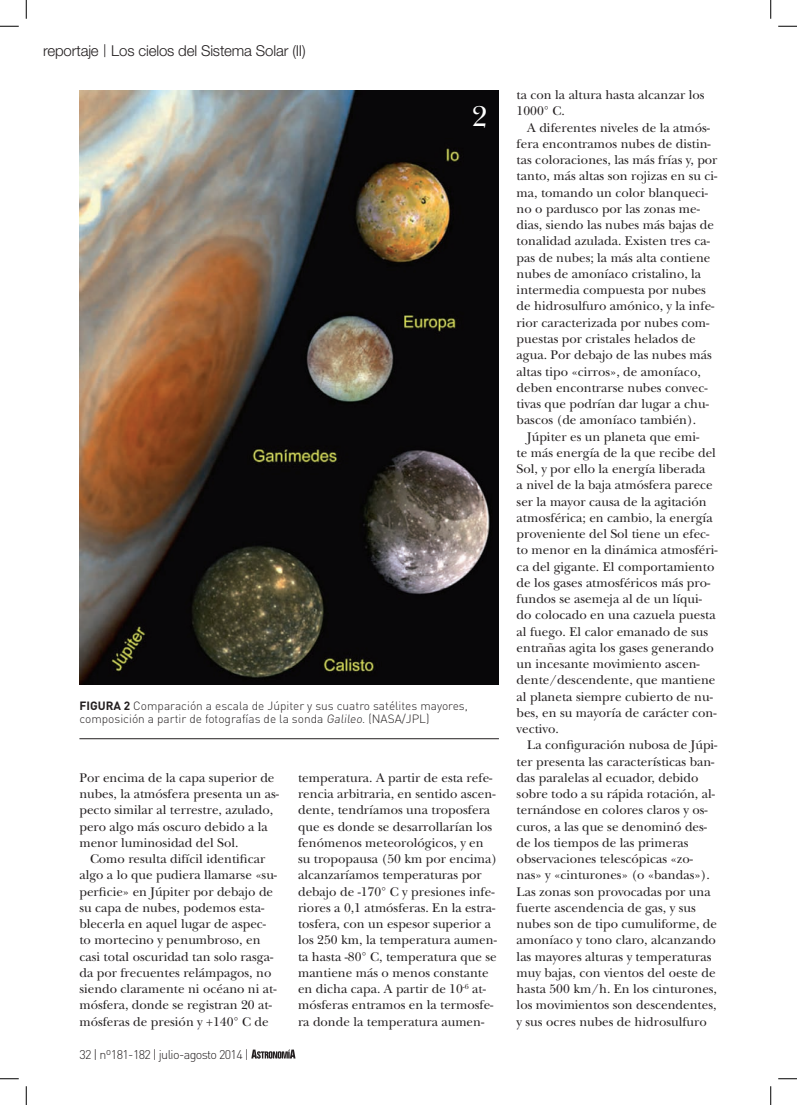
<style>
.page{position:relative;width:797px;height:1105px;background:#fff}
.page>*{position:absolute;margin:0;border:0;box-sizing:border-box;transform-origin:0 0}
.t1{font:30px "New Baskerville Std";color:#fff}
.t2{font:300 15px "Helvetica Neue LT Std";letter-spacing:-.01em;color:#231f20}
.t3{font:13.12px/16.2px "New Baskerville Std";color:#231f20}
.t4{font:300 12.5px "DIN";letter-spacing:-.05em;color:#231f20}
.t5{font:300 11.88px/13.1px "DIN";color:#231f20}
.s1{font-family:"DIN"}
.s2{font-weight:700}
</style>
<div class="page">
<svg style="left:251px;top:1049px;width:44px;height:10px"></svg>
<hr style="left:79px;top:738px;width:420px;height:1px;background:#231f20">
<img style="left:79px;top:90px;width:420px;height:594px">
<svg style="left:0;top:25px;width:19px;height:2px"></svg>
<svg style="left:778px;top:25px;width:19px;height:2px"></svg>
<svg style="left:0;top:1078px;width:19px;height:1px"></svg>
<svg style="left:778px;top:1078px;width:19px;height:1px"></svg>
<svg style="left:25px;top:0;width:2px;height:19px"></svg>
<svg style="left:25px;top:1086px;width:2px;height:19px"></svg>
<svg style="left:770px;top:0;width:1px;height:19px"></svg>
<svg style="left:770px;top:1086px;width:1px;height:19px"></svg>
<p class="t2" style="left:43px;top:41px;width:264px">reportaje <span class="s1">|</span> Los cielos del Sistema Solar (II)</p>
<h1 class="t1" style="left:472px;top:98px;width:17px">2</h1>
<p class="t5" style="left:79px;top:699px;width:390px"><span class="s2">FIGURA 2</span> Comparación a escala de Júpiter y sus cuatro satélites mayores, composición a partir de fotografías de la sonda Galileo. (NASA/JPL)</p>
<p class="t3" style="left:79px;top:769px;width:201px">Por encima de la capa superior de nubes, la atmósfera presenta un as&shy;pecto similar al terrestre, azulado, pero algo más oscuro debido a la menor luminosidad del Sol.</p>
<p class="t3" style="left:79px;top:851px;width:199px;text-indent:11px">Como resulta difícil identificar algo a lo que pudiera llamarse «su&shy;perficie» en Júpiter por debajo de su capa de nubes, podemos esta&shy;blecerla en aquel lugar de aspec&shy;to mortecino y penumbroso, en casi total oscuridad tan solo rasga&shy;da por frecuentes relámpagos, no siendo claramente ni océano ni at&shy;mósfera, donde se registran 20 at&shy;mósferas de presión y +140° C de</p>
<p class="t4" style="left:79px;top:1046px;width:171px">32 | nº181-182 | julio-agosto 2014 |</p>
<p class="t3" style="left:298px;top:769px;width:200px">temperatura. A partir de esta refe&shy;rencia arbitraria, en sentido ascen&shy;dente, tendríamos una troposfera que es donde se desarrollarían los fenómenos meteorológicos, y en su tropopausa (50 km por encima) alcanzaríamos temperaturas por debajo de -170° C y presiones infe&shy;riores a 0,1 atmósferas. En la estra&shy;tosfera, con un espesor superior a los 250 km, la temperatura aumen&shy;ta hasta -80° C, temperatura que se mantiene más o menos constante en dicha capa. A partir de 10<sup>-6</sup> at&shy;mósferas entramos en la termosfe&shy;ra donde la temperatura aumen-</p>
<p class="t3" style="left:516px;top:87px;width:189px">ta con la altura hasta alcanzar los<br>1000° C.</p>
<p class="t3" style="left:516px;top:119px;width:202px;text-indent:11px">A diferentes niveles de la atmós&shy;fera encontramos nubes de distin&shy;tas coloraciones, las más frías y, por tanto, más altas son rojizas en su ci&shy;ma, tomando un color blanqueci&shy;no o pardusco por las zonas me&shy;dias, siendo las nubes más bajas de tonalidad azulada. Existen tres ca&shy;pas de nubes; la más alta contiene nubes de amoníaco cristalino, la intermedia compuesta por nubes de hidrosulfuro amónico, y la infe&shy;rior caracterizada por nubes com&shy;puestas por cristales helados de agua. Por debajo de las nubes más altas tipo «cirros», de amoníaco, deben encontrarse nubes convec&shy;tivas que podrían dar lugar a chu&shy;bascos (de amoníaco también).</p>
<p class="t3" style="left:516px;top:428px;width:202px;text-indent:11px">Júpiter es un planeta que emi-<br>te más energía de la que recibe del<br>Sol, y por ello la energía liberada<br>a nivel de la baja atmósfera parece ser la mayor causa de la agitación atmosférica; en cambio, la energía proveniente del Sol tiene un efec&shy;to menor en la dinámica atmosféri&shy;ca del gigante. El comportamiento de los gases atmosféricos más pro&shy;fundos se asemeja al de un líqui&shy;do colocado en una cazuela puesta al fuego. El calor emanado de sus entrañas agita los gases generando un incesante movimiento ascen&shy;dente/descendente, que mantiene al planeta siempre cubierto de nu&shy;bes, en su mayoría de carácter con&shy;vectivo.</p>
<p class="t3" style="left:516px;top:737px;width:202px;text-indent:11px">La configuración nubosa de Júpi&shy;ter presenta las características ban&shy;das paralelas al ecuador, debido sobre todo a su rápida rotación, al&shy;ternándose en colores claros y os&shy;curos, a las que se denominó des&shy;de los tiempos de las primeras observaciones telescópicas «zo&shy;nas» y «cinturones» (o «bandas»).<br>Las zonas son provocadas por una fuerte ascendencia de gas, y sus nubes son de tipo cumuliforme, de amoníaco y tono claro, alcanzando las mayores alturas y temperaturas muy bajas, con vientos del oeste de hasta 500 km/h. En los cinturones, los movimientos son descendentes, y sus ocres nubes de hidrosulfuro</p>
</div>
